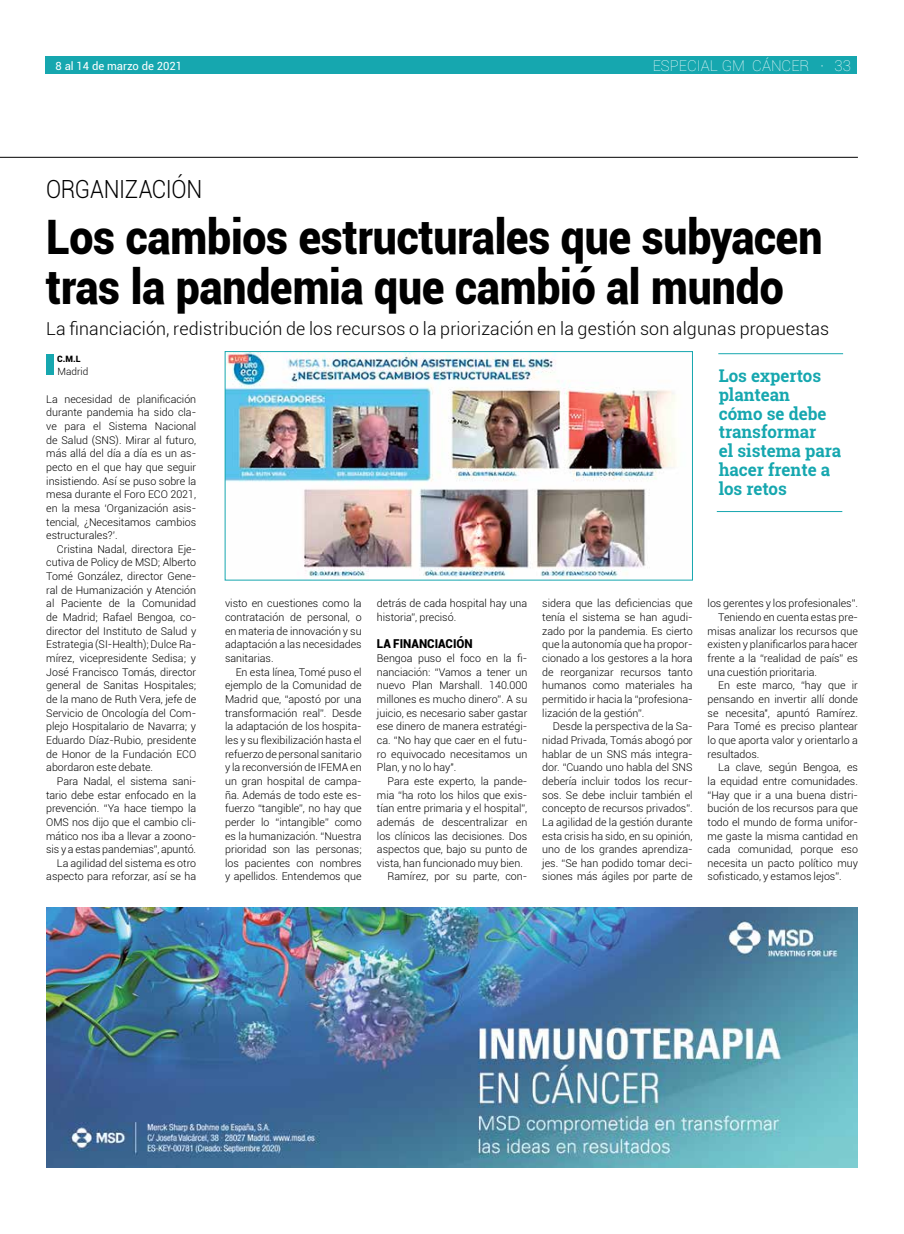
<style>
.page{position:relative;width:904px;height:1234px;background:#fff}
.page>*{position:absolute;margin:0;border:0;box-sizing:border-box;transform-origin:0 0}
.t1{font:900 47.5px/50px "Roboto";letter-spacing:-.005em;color:#000;scale:.9 1}
.t2{font:300 25px "Roboto";letter-spacing:-.02em;color:#000;scale:.9 1}
.t3{font:300 17.75px "Roboto";letter-spacing:.01em;color:#000}
.t4{font:700 17.5px/18.8px "Roboto Slab";color:#16a7af}
.t5{font:100 15px "Roboto";color:#fff}
.t6{font:900 12.25px "Roboto";color:#000;scale:.95 1}
.t7{font:11.25px "Roboto";color:#fff}
.t8{font:300 10.62px/13.6px "Roboto";color:#000;text-align:justify}
.t9{font:300 10px "Roboto";color:#000}
.t10{font:900 8.75px "Roboto";color:#000}
</style>
<div class="page">
<div style="left:46px;top:56px;width:811px;height:18px;background:#16a7af"></div>
<hr style="left:0;top:157px;width:857px;height:1px;background:#000">
<img style="left:46px;top:907px;width:811px;height:260px">
<div style="left:46px;top:354px;width:8px;height:21px;background:#16a7af"></div>
<img style="left:227px;top:353px;width:449px;height:225px">
<div style="left:225px;top:351px;width:467px;height:229px;border:1px solid #16a7af"></div>
<hr style="left:718px;top:353px;width:125px;height:1px;background:#16a7af">
<hr style="left:716px;top:511px;width:126px;height:1px;background:#16a7af">
<p class="t7" style="left:56px;top:58px;width:128px">8 al 14 de marzo de 2021</p>
<h3 class="t5" style="left:652px;top:55px;width:200px">ESPECIAL GM CÁNCER · 33</h3>
<h2 class="t2" style="left:46px;top:172px;width:175px">ORGANIZACIÓN</h2>
<h1 class="t1" style="left:46px;top:210px;width:864px">Los cambios estructurales que subyacen tras la pandemia que cambió al mundo</h1>
<h3 class="t3" style="left:46px;top:316px;width:784px">La financiación, redistribución de los recursos o la priorización en la gestión son algunas propuestas</h3>
<p class="t10" style="left:57px;top:352px;width:25px">C.M.L</p>
<p class="t9" style="left:58px;top:365px;width:32px">Madrid</p>
<p class="t8" style="left:46px;top:391px;width:151px">La necesidad de planificación durante pandemia ha sido cla&shy;ve para el Sistema Nacional de Salud (SNS). Mirar al futuro, más allá del día a día es un as&shy;pecto en el que hay que seguir insistiendo. Así se puso sobre la mesa durante el Foro ECO 2021, en la mesa ‘Organización asis&shy;tencial, ¿Necesitamos cambios estructurales?’.</p>
<p class="t8" style="left:46px;top:541px;width:151px;text-indent:11px">Cristina Nadal, directora Eje&shy;cutiva de Policy de MSD; Alberto Tomé González, director Gene&shy;ral de Humanización y Atención al Paciente de la Comunidad de Madrid; Rafael Bengoa, co&shy;director del Instituto de Salud y Estrategia (SI-Health); Dulce Ra&shy;mírez, vicepresidente Sedisa; y José Francisco Tomás, director general de Sanitas Hospitales; de la mano de Ruth Vera, jefe de Servicio de Oncología del Com&shy;plejo Hospitalario de Navarra; y Eduardo Díaz-Rubio, presidente de Honor de la Fundación ECO abordaron este debate.</p>
<p class="t8" style="left:46px;top:773px;width:151px;text-align:right">Para Nadal, el sistema sani&shy;tario debe estar enfocado en la prevención. “Ya hace tiempo la<br>OMS nos dijo que el cambio cli&shy;mático nos iba a llevar a zoono&shy;sis y a estas pandemias”, apuntó.<br>La agilidad del sistema es otro aspecto para reforzar, así se ha</p>
<h3 class="t4" style="left:718px;top:366px;width:124px">Los expertos plantean<br>cómo se debe transformar<br>el sistema para hacer frente a los retos</h3>
<p class="t8" style="left:542px;top:596px;width:152px">sidera que las deficiencias que tenía el sistema se han agudi&shy;zado por la pandemia. Es cierto que la autonomía que ha propor&shy;cionado a los gestores a la hora de reorganizar recursos tanto humanos como materiales ha permitido ir hacia la “profesiona&shy;lización de la gestión”.</p>
<p class="t8" style="left:542px;top:719px;width:152px;text-indent:11px">Desde la perspectiva de la Sa&shy;nidad Privada, Tomás abogó por hablar de un SNS más integra&shy;dor. “Cuando uno habla del SNS debería incluir todos los recur&shy;sos. Se debe incluir también el concepto de recursos privados”.<br>La agilidad de la gestión durante esta crisis ha sido, en su opinión, uno de los grandes aprendiza&shy;jes. “Se han podido tomar deci&shy;siones más ágiles por parte de</p>
<p class="t8" style="left:707px;top:596px;width:152px">los gerentes y los profesionales”.</p>
<p class="t8" style="left:718px;top:610px;width:141px">Teniendo en cuenta estas pre-</p>
<p class="t8" style="left:707px;top:623px;width:152px">misas analizar los recursos que</p>
<p class="t8" style="left:707px;top:637px;width:152px">existen y planificarlos para hacer</p>
<p class="t8" style="left:707px;top:651px;width:152px">frente a la “realidad de país” es</p>
<p class="t8" style="left:707px;top:664px;width:111px">una cuestión prioritaria.</p>
<p class="t8" style="left:718px;top:678px;width:141px">En este marco, “hay que ir</p>
<p class="t8" style="left:707px;top:692px;width:152px">pensando en invertir allí donde</p>
<p class="t8" style="left:707px;top:705px;width:152px">se necesita", apuntó Ramírez.</p>
<p class="t8" style="left:707px;top:719px;width:152px">Para Tomé es preciso plantear</p>
<p class="t8" style="left:707px;top:732px;width:152px">lo que aporta valor y orientarlo a</p>
<p class="t8" style="left:707px;top:746px;width:53px">resultados.</p>
<p class="t8" style="left:718px;top:760px;width:141px">La clave, según Bengoa, es</p>
<p class="t8" style="left:707px;top:773px;width:152px">la equidad entre comunidades.</p>
<p class="t8" style="left:707px;top:787px;width:152px">“Hay que ir a una buena distri-</p>
<p class="t8" style="left:707px;top:801px;width:152px">bución de los recursos para que</p>
<p class="t8" style="left:707px;top:814px;width:152px">todo el mundo de forma unifor-</p>
<p class="t8" style="left:707px;top:828px;width:152px">me gaste la misma cantidad en</p>
<p class="t8" style="left:707px;top:842px;width:152px">cada comunidad, porque eso</p>
<p class="t8" style="left:707px;top:855px;width:152px">necesita un pacto político muy</p>
<p class="t8" style="left:707px;top:869px;width:135px">sofisticado, y estamos lejos”.</p>
<p class="t8" style="left:377px;top:596px;width:152px">detrás de cada hospital hay una historia”, precisó.</p>
<p class="t6" style="left:377px;top:635px;width:102px">LA FINANCIACIÓN</p>
<p class="t8" style="left:377px;top:651px;width:152px">Bengoa puso el foco en la fi&shy;nanciación: “Vamos a tener un nuevo Plan Marshall. 140.000 millones es mucho dinero”. A su juicio, es necesario saber gastar ese dinero de manera estratégi&shy;ca. “No hay que caer en el futu&shy;ro equivocado necesitamos un Plan, y no lo hay".</p>
<p class="t8" style="left:387px;top:773px;width:141px">Para este experto, la pande-</p>
<p class="t8" style="left:377px;top:787px;width:152px">mia “ha roto los hilos que exis-</p>
<p class="t8" style="left:377px;top:801px;width:152px">tían entre primaria y el hospital”,</p>
<p class="t8" style="left:377px;top:814px;width:152px">además de descentralizar en</p>
<p class="t8" style="left:377px;top:828px;width:152px">los clínicos las decisiones. Dos</p>
<p class="t8" style="left:377px;top:842px;width:152px">aspectos que, bajo su punto de</p>
<p class="t8" style="left:377px;top:855px;width:147px">vista, han funcionado muy bien.</p>
<p class="t8" style="left:387px;top:869px;width:141px">Ramírez, por su parte, con-</p>
<p class="t8" style="left:225px;top:596px;width:138px">visto en cuestiones como la contratación de personal, o en materia de innovación y su adaptación a las necesidades sanitarias.</p>
<p class="t8" style="left:225px;top:664px;width:138px;text-indent:11px">En esta línea, Tomé puso el ejemplo de la Comunidad de Madrid que, “apostó por una transformación real”. Desde la adaptación de los hospita&shy;les y su flexibilización hasta el refuerzo de personal sanitario y la reconversión de IFEMA en un gran hospital de campa&shy;ña. Además de todo este es&shy;fuerzo “tangible”, no hay que perder lo “intangible” como es la humanización. “Nuestra prioridad son las personas; los pacientes con nombres y apellidos. Entendemos que</p>
</div>
